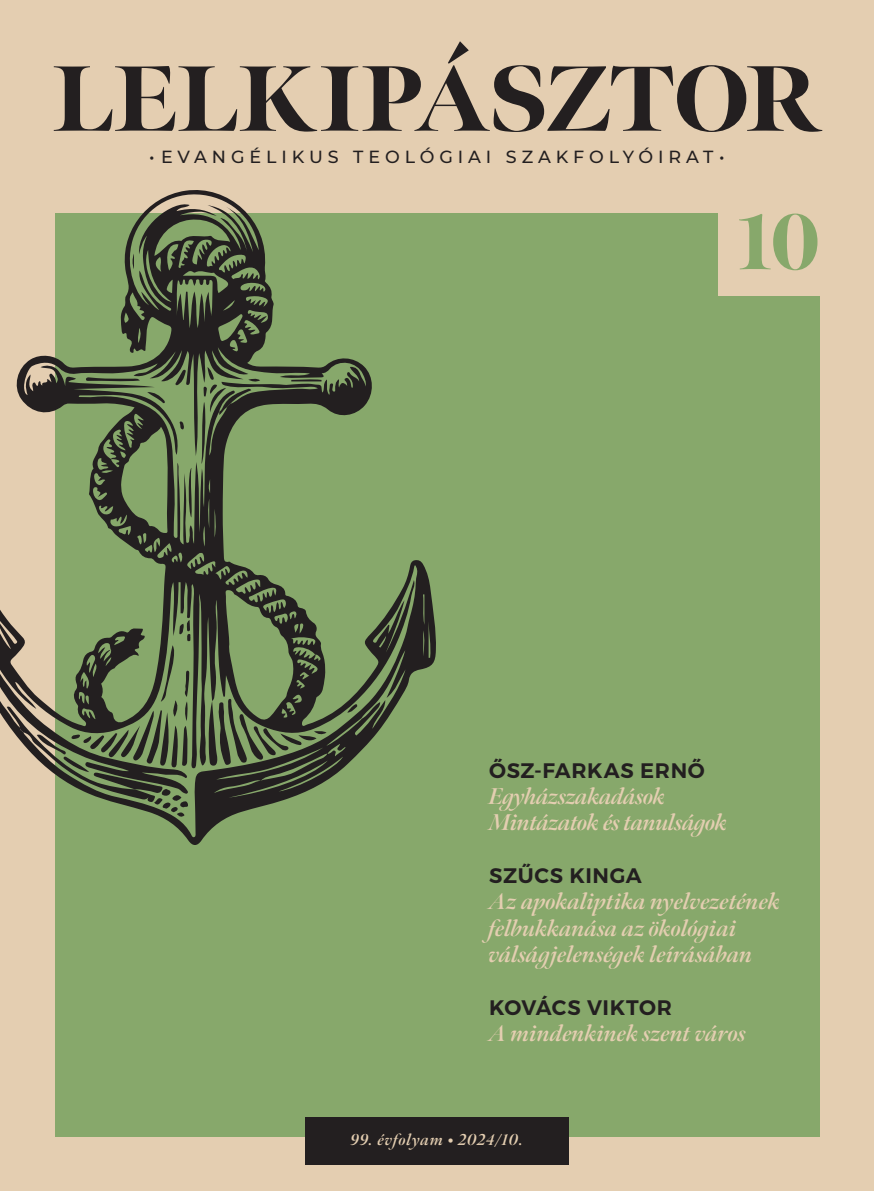
<style>
.page{position:relative;width:874px;height:1191px;background:#fff}
.page>*{position:absolute;margin:0;border:0;box-sizing:border-box;transform-origin:0 0}
.t1{font:900 78.75px "Meno Banner";color:#87a86b}
.t2{font:italic 700 22.75px/26.2px "Meno Banner";color:#e4ceb1}
.t3{font:600 21px "Montserrat";letter-spacing:.025em;color:#231f20}
.t4{font:500 17.5px "Montserrat";letter-spacing:.28em;color:#231f20}
.t5{font:italic 700 15.75px "Meno Banner";letter-spacing:.06em;color:#e4ceb1}
</style>
<div class="page">
<div style="left:0;top:0;width:873px;height:1191px;background:#e4ceb1"></div>
<div style="left:55px;top:213px;width:764px;height:923px;background:#87a86b"></div>
<div style="left:305px;top:1117px;width:263px;height:48px;background:#231f20"></div>
<div style="left:717px;top:213px;width:102px;height:83px;background:#e4ceb1"></div>
<svg style="left:54px;top:41px;width:767px;height:91px"></svg>
<svg style="left:0;top:190px;width:436px;height:655px"></svg>
<svg style="left:347px;top:703px;width:10px;height:9px"></svg>
<svg style="left:208px;top:699px;width:118px;height:66px"></svg>
<svg style="left:7px;top:620px;width:184px;height:198px"></svg>
<svg style="left:86px;top:377px;width:54px;height:5px"></svg>
<svg style="left:188px;top:468px;width:4px;height:49px"></svg>
<svg style="left:291px;top:379px;width:30px;height:2px"></svg>
<svg style="left:175px;top:369px;width:11px;height:16px"></svg>
<svg style="left:147px;top:392px;width:18px;height:11px"></svg>
<svg style="left:201px;top:367px;width:59px;height:97px"></svg>
<svg style="left:179px;top:421px;width:5px;height:9px"></svg>
<svg style="left:132px;top:253px;width:2px;height:16px"></svg>
<p class="t4" style="left:149px;top:146px;width:576px">•EVANGÉLIKUS TEOLÓGIAI SZAKFOLYÓIRAT•</p>
<h1 class="t1" style="left:739px;top:211px;width:82px">10</h1>
<p class="t3" style="left:489px;top:761px;width:217px">ŐSZ-FARKAS ERNŐ</p>
<p class="t2" style="left:489px;top:786px;width:239px">Egyházszakadások<br>Mintázatok és tanulságok</p>
<p class="t3" style="left:489px;top:866px;width:154px">SZŰCS KINGA</p>
<p class="t2" style="left:489px;top:891px;width:292px">Az apokaliptika nyelvezetének felbukkanása az ökológiai válságjelenségek leírásában</p>
<p class="t3" style="left:489px;top:998px;width:184px">KOVÁCS VIKTOR</p>
<p class="t2" style="left:489px;top:1022px;width:258px">A mindenkinek szent város</p>
<p class="t5" style="left:351px;top:1133px;width:173px">99. évfolyam • 2024/10.</p>
</div>
